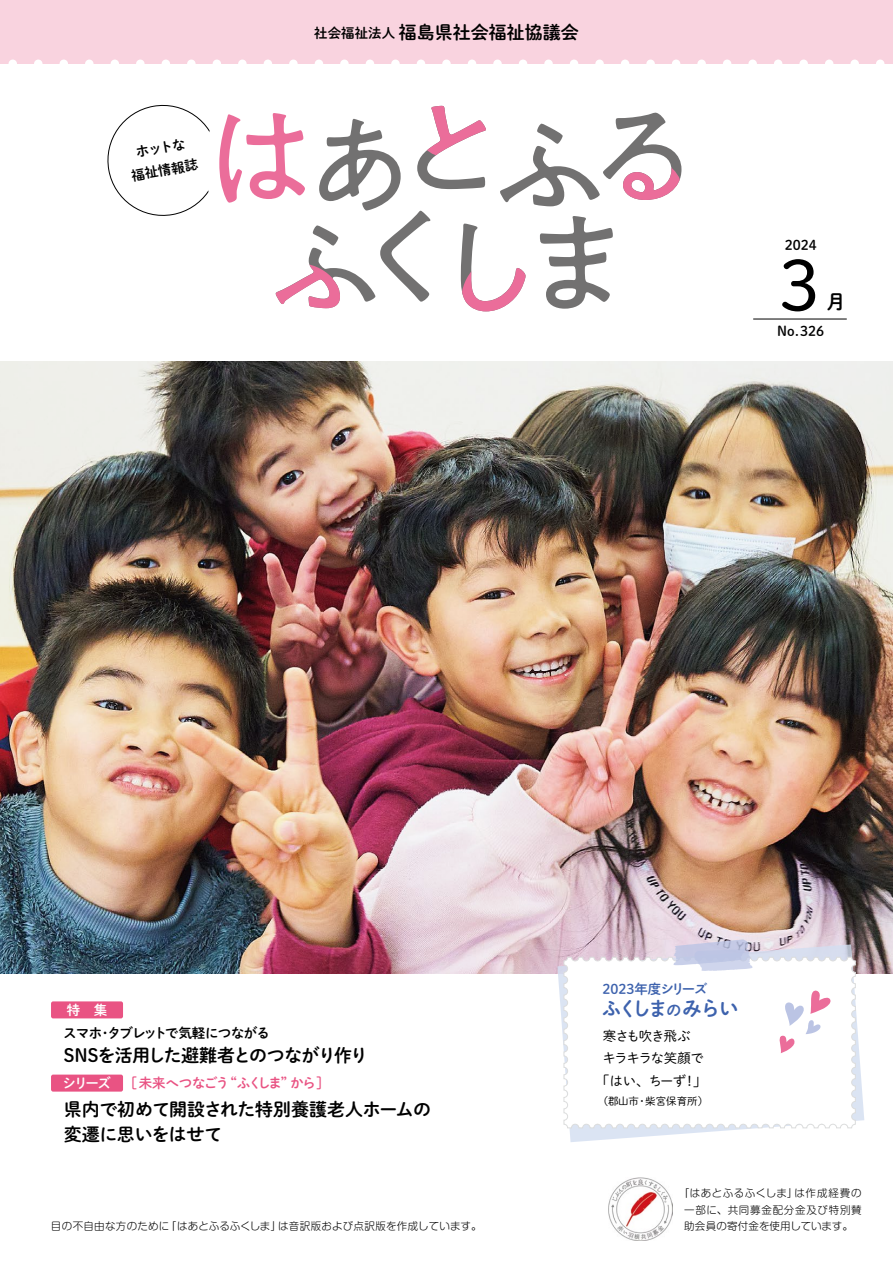
<style>
.page{position:relative;width:893px;height:1263px;background:#fff}
.page>*{position:absolute;margin:0;border:0;box-sizing:border-box;transform-origin:0 0}
.t1{font:117px/106.1px "PA1 Gothic Std";color:#727171;text-align:right}
.t2{font:117px "PA1 Gothic Std";color:#eb6d9a}
.t3{font:111.15px "PA1 Gothic Std";color:#eb6d9a;scale:1.05 1}
.t4{font:70.5px "Shuei M Go Std L";color:#000}
.t5{font:500 19.5px "Maru Anti Std";color:#3d62ad}
.t6{font:19.5px "Shuei M Go Std B";color:#000}
.t7{font:18px/24.8px "Shuei M Go Std B";letter-spacing:-.015em;color:#000}
.t8{font:18px "Shuei M Go Std B";letter-spacing:-.095em;color:#000}
.t9{font:13.5px/22.5px "Shuei M Go Std B";letter-spacing:-.02em;color:#000;text-align:center}
.t10{font:13.5px "Shuei M Go Std L";letter-spacing:-.08em;color:#000}
.t11{font:13.5px "Shuei M Go Std B";letter-spacing:-.06em;color:#000}
.t12{font:13.5px "Shuei M Go Std B";letter-spacing:-.025em;color:#e95383}
.t13{font:13.5px "Shuei M Go Std B";color:#3d62ad}
.t14{font:13.5px "Shuei M Go Std B";letter-spacing:-.085em;color:#e95383}
.t15{font:13.5px "Shuei M Go Std B";color:#fff}
.t16{font:300 10.5px/16.5px "Shin M Go Pr 6 N";letter-spacing:.04em;color:#000}
.t17{font:300 10.5px "Shin M Go Pr 6 N";letter-spacing:.02em;color:#000}
.t18{font:300 10.5px "Shin M Go Pr 6 N";letter-spacing:-.005em;color:#000}
.t19{font:10.5px "Shuei M Go Std L";color:#000}
.s1{color:#eb6d9a}
.s2{font-size:111.15px}
.s3{font-family:"Maru Anti Std";font-weight:500}
.s4{font-size:15.6px}
.s5{font-size:20.4px}
</style>
<div class="page">
<div style="left:0;top:0;width:893px;height:64px;background:#f9d3df"></div>
<div style="left:9px;top:60px;width:8px;height:8px;background:#fff;border-radius:50%"></div>
<div style="left:34px;top:60px;width:9px;height:8px;background:#fff;border-radius:50%"></div>
<div style="left:60px;top:60px;width:8px;height:8px;background:#fff;border-radius:50%"></div>
<div style="left:85px;top:60px;width:9px;height:8px;background:#fff;border-radius:50%"></div>
<div style="left:111px;top:60px;width:8px;height:8px;background:#fff;border-radius:50%"></div>
<div style="left:136px;top:60px;width:9px;height:8px;background:#fff;border-radius:50%"></div>
<div style="left:162px;top:60px;width:8px;height:8px;background:#fff;border-radius:50%"></div>
<div style="left:187px;top:60px;width:9px;height:8px;background:#fff;border-radius:50%"></div>
<div style="left:213px;top:60px;width:8px;height:8px;background:#fff;border-radius:50%"></div>
<div style="left:238px;top:60px;width:9px;height:8px;background:#fff;border-radius:50%"></div>
<div style="left:264px;top:60px;width:8px;height:8px;background:#fff;border-radius:50%"></div>
<div style="left:289px;top:60px;width:9px;height:8px;background:#fff;border-radius:50%"></div>
<div style="left:315px;top:60px;width:8px;height:8px;background:#fff;border-radius:50%"></div>
<div style="left:340px;top:60px;width:9px;height:8px;background:#fff;border-radius:50%"></div>
<div style="left:366px;top:60px;width:8px;height:8px;background:#fff;border-radius:50%"></div>
<div style="left:391px;top:60px;width:9px;height:8px;background:#fff;border-radius:50%"></div>
<div style="left:417px;top:60px;width:8px;height:8px;background:#fff;border-radius:50%"></div>
<div style="left:442px;top:60px;width:9px;height:8px;background:#fff;border-radius:50%"></div>
<div style="left:468px;top:60px;width:8px;height:8px;background:#fff;border-radius:50%"></div>
<div style="left:493px;top:60px;width:9px;height:8px;background:#fff;border-radius:50%"></div>
<div style="left:519px;top:60px;width:8px;height:8px;background:#fff;border-radius:50%"></div>
<div style="left:544px;top:60px;width:9px;height:8px;background:#fff;border-radius:50%"></div>
<div style="left:570px;top:60px;width:8px;height:8px;background:#fff;border-radius:50%"></div>
<div style="left:595px;top:60px;width:9px;height:8px;background:#fff;border-radius:50%"></div>
<div style="left:621px;top:60px;width:8px;height:8px;background:#fff;border-radius:50%"></div>
<div style="left:646px;top:60px;width:9px;height:8px;background:#fff;border-radius:50%"></div>
<div style="left:672px;top:60px;width:8px;height:8px;background:#fff;border-radius:50%"></div>
<div style="left:697px;top:60px;width:9px;height:8px;background:#fff;border-radius:50%"></div>
<div style="left:723px;top:60px;width:8px;height:8px;background:#fff;border-radius:50%"></div>
<div style="left:748px;top:60px;width:9px;height:8px;background:#fff;border-radius:50%"></div>
<div style="left:774px;top:60px;width:8px;height:8px;background:#fff;border-radius:50%"></div>
<div style="left:799px;top:60px;width:9px;height:8px;background:#fff;border-radius:50%"></div>
<div style="left:825px;top:60px;width:8px;height:8px;background:#fff;border-radius:50%"></div>
<div style="left:850px;top:60px;width:9px;height:8px;background:#fff;border-radius:50%"></div>
<div style="left:876px;top:60px;width:8px;height:8px;background:#fff;border-radius:50%"></div>
<svg style="left:107px;top:104px;width:103px;height:112px"></svg>
<div style="left:204px;top:113px;width:45px;height:100px;background:#fff;border-radius:50%"></div>
<hr style="left:753px;top:319px;width:94px;height:1px;background:#000">
<img style="left:609px;top:1177px;width:63px;height:64px">
<img style="left:0;top:361px;width:893px;height:613px">
<div style="left:51px;top:1001px;width:72px;height:17px;background:#e95383;border-radius:2px"></div>
<div style="left:51px;top:1074px;width:72px;height:17px;background:#e95383;border-radius:2px"></div>
<svg style="left:557px;top:944px;width:307px;height:198px"></svg>
<svg style="left:563px;top:956px;width:293px;height:173px"></svg>
<svg style="left:673px;top:939px;width:80px;height:32px;background:#cdcfe6"></svg>
<svg style="left:777px;top:990px;width:55px;height:63px"></svg>
<h3 class="t7" style="left:399px;top:19px;width:181px">福島県社会福祉協議会</h3>
<p class="t9" style="left:314px;top:21px;width:82px">社会福祉法人</p>
<p class="t9" style="left:126px;top:142px;width:69px;rotate:-10deg">ホットな<br>福祉情報誌</p>
<h2 class="t3" style="left:394px;top:86px;width:113px">と</h2>
<h1 class="t2" style="left:586px;top:89px;width:118px">る</h1>
<h1 class="t1" style="left:202px;top:113px;width:436px"><span class="s1">は</span><span class="s2">あ</span> ふくしま</h1>
<h1 class="t2" style="left:267px;top:203px;width:118px">ふ</h1>
<p class="t9" style="left:785px;top:234px;width:33px">2024</p>
<h3 class="t4" style="left:778px;top:234px;width:43px">3</h3>
<p class="t9" style="left:777px;top:320px;width:48px">No.326</p>
<h3 class="t6" style="left:826px;top:287px;width:21px">月</h3>
<p class="t15" style="left:67px;top:1000px;width:42px">特　集</p>
<p class="t11" style="left:63px;top:1023px;width:208px">スマホ･タブレットで気軽につながる</p>
<h3 class="t8" style="left:60px;top:1042px;width:310px">ＳＮＳを活用した避難者とのつながり作り</h3>
<p class="t14" style="left:290px;top:1073px;width:34px">から[</p>
<p class="t12" style="left:64px;top:1073px;width:167px">　　　　　[未来へつなごう</p>
<h3 class="t7" style="left:64px;top:1096px;width:369px">県内で初めて開設された特別養護老人ホームの変遷に思いをはせて</h3>
<p class="t14" style="left:224px;top:1073px;width:72px">“ふくしま”</p>
<p class="t15" style="left:63px;top:1073px;width:50px">シリーズ</p>
<p class="t13" style="left:602px;top:978px;width:107px">2023年度<span class="s3">シリーズ</span></p>
<h3 class="t5" style="left:602px;top:994px;width:139px">ふくしま<span class="s4">の</span><span class="s5">みらい</span></h3>
<p class="t10" style="left:603px;top:1026px;width:89px">寒さも吹き飛ぶ</p>
<p class="t10" style="left:602px;top:1048px;width:103px">キラキラな笑顔で</p>
<p class="t10" style="left:693px;top:1071px;width:15px">「</p>
<p class="t10" style="left:596px;top:1071px;width:92px">「はい、ちーず</p>
<p class="t19" style="left:645px;top:1094px;width:64px">柴宮保育所(</p>
<p class="t10" style="left:683px;top:1071px;width:15px">!</p>
<p class="t19" style="left:598px;top:1094px;width:43px">（郡山市</p>
<p class="t19" style="left:637px;top:1094px;width:12px">・</p>
<p class="t17" style="left:278px;top:1218px;width:205px">は音訳版および点訳版を作成しています。</p>
<p class="t18" style="left:166px;top:1218px;width:116px">「はあとふるふくしま」</p>
<p class="t17" style="left:51px;top:1218px;width:120px">目の不自由な方のために</p>
<p class="t16" style="left:684px;top:1184px;width:179px;text-indent:-5px">「はあとふるふくしま」<br>一部に、共同募金配分金及び特別賛助会員の寄付金を使用しています。</p>
<p class="t17" style="left:794px;top:1185px;width:69px">は作成経費の</p>
</div>
